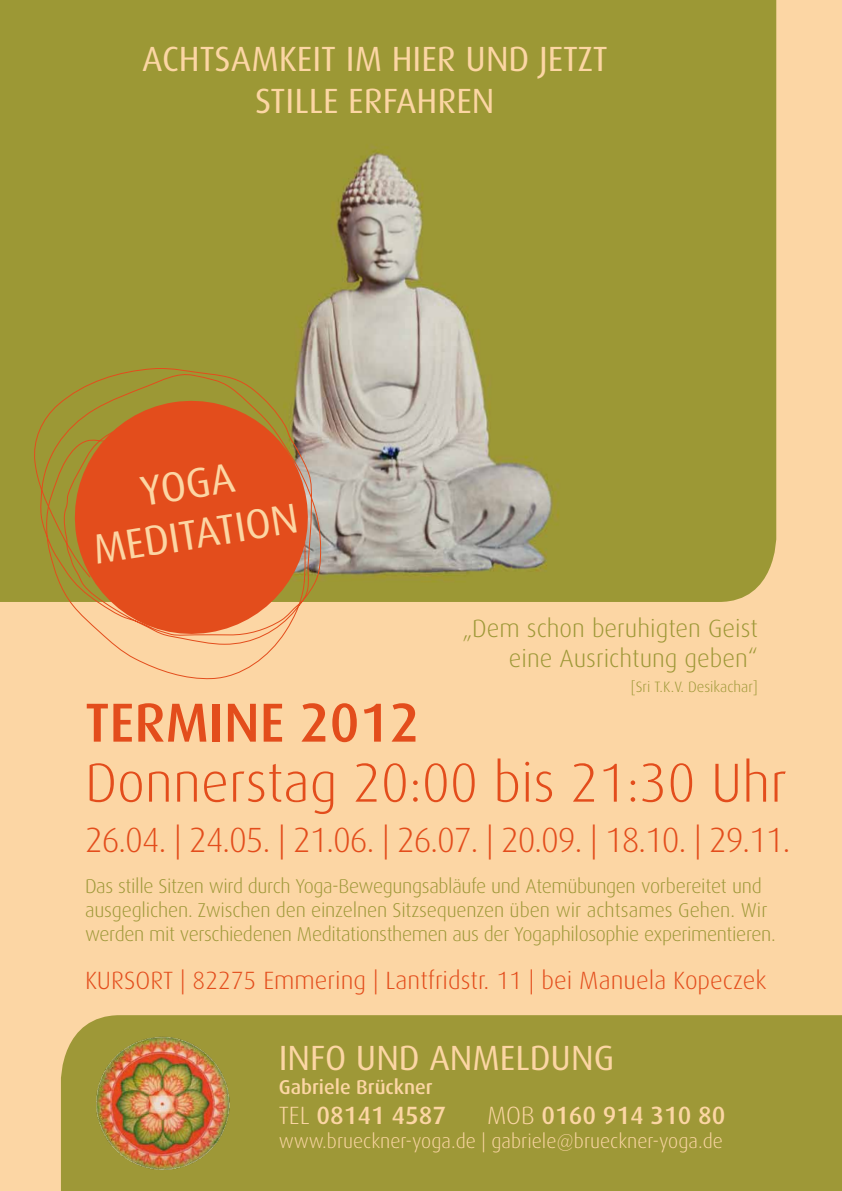
<style>
.page{position:relative;width:842px;height:1191px;background:#fcd6a4}
.page>*{position:absolute;margin:0;border:0;box-sizing:border-box;transform-origin:0 0}
.t1{font:300 55px "Dax";color:#e34d1c}
.t2{font:500 55px "Dax";color:#e34d1c}
.t3{font:42px/50.4px "Dax";color:#fcd6a4;text-align:center}
.t4{font:35px/42px "Dax";color:#fcd6a4;text-align:center}
.t5{font:300 35px "Dax";letter-spacing:-.035em;color:#e34d1c}
.t6{font:300 25px "Dax";color:#e34d1c}
.t7{font:300 25px/30px "Dax";color:#9e9837;text-align:right}
.t8{font:500 25px "Dax";color:#fcd6a4}
.t9{font:300 20px/24px "Dax";letter-spacing:-.02em;color:#9e9838}
.t10{font:300 20px "Dax";color:#fcd6a4}
.t11{font:500 20px "Dax";color:#fcd6a4}
.t12{font:300 15px "Dax";color:#9e9837}
.s1{font-weight:300}
</style>
<div class="page">
<div style="left:61px;top:1015px;width:781px;height:176px;background:#9e9837"></div>
<img style="left:0;top:0;width:776px;height:602px">
<svg style="left:32px;top:367px;width:290px;height:312px"></svg>
<img style="left:92px;top:1033px;width:140px;height:138px">
<h3 class="t4" style="left:142px;top:39px;width:467px">ACHTSAMKEIT IM HIER UND JETZT<br>STILLE ERFAHREN</h3>
<h2 class="t3" style="left:82px;top:476px;width:208px;rotate:-9deg">YOGA<br>MEDITATION</h2>
<p class="t7" style="left:462px;top:613px;width:297px">„Dem schon beruhigten Geist eine Ausrichtung geben“</p>
<p class="t12" style="left:631px;top:678px;width:129px">[Sri T.K.V. Desikachar]</p>
<h1 class="t2" style="left:85px;top:692px;width:336px">TERMINE 2012</h1>
<h1 class="t1" style="left:85px;top:752px;width:703px">Donnerstag 20:00 bis 21:30 Uhr</h1>
<h3 class="t5" style="left:85px;top:820px;width:707px">26.04. | 24.05. | 21.06. | 26.07. | 20.09. | 18.10. | 29.11.</h3>
<p class="t9" style="left:85px;top:874px;width:692px">Das stille Sitzen wird durch Yoga-Bewegungsabläufe und Atemübungen vorbereitet und ausgeglichen. Zwischen den einzelnen Sitzsequenzen üben wir achtsames Gehen. Wir werden mit verschiedenen Meditationsthemen aus der Yogaphilosophie experimentieren.</p>
<p class="t6" style="left:85px;top:966px;width:683px">KURSORT | 82275 Emmering | Lantfridstr. 11 | bei Manuela Kopeczek</p>
<h3 class="t4" style="left:279px;top:1037px;width:337px">INFO UND ANMELDUNG</h3>
<p class="t11" style="left:279px;top:1075px;width:156px">Gabriele Brückner</p>
<p class="t8" style="left:279px;top:1101px;width:169px"><span class="s1">TEL</span> 08141 4587</p>
<p class="t8" style="left:487px;top:1101px;width:240px"><span class="s1">MOB</span> 0160 914 310 80</p>
<p class="t10" style="left:279px;top:1130px;width:446px">www.brueckner-yoga.de | gabriele@brueckner-yoga.de</p>
</div>
